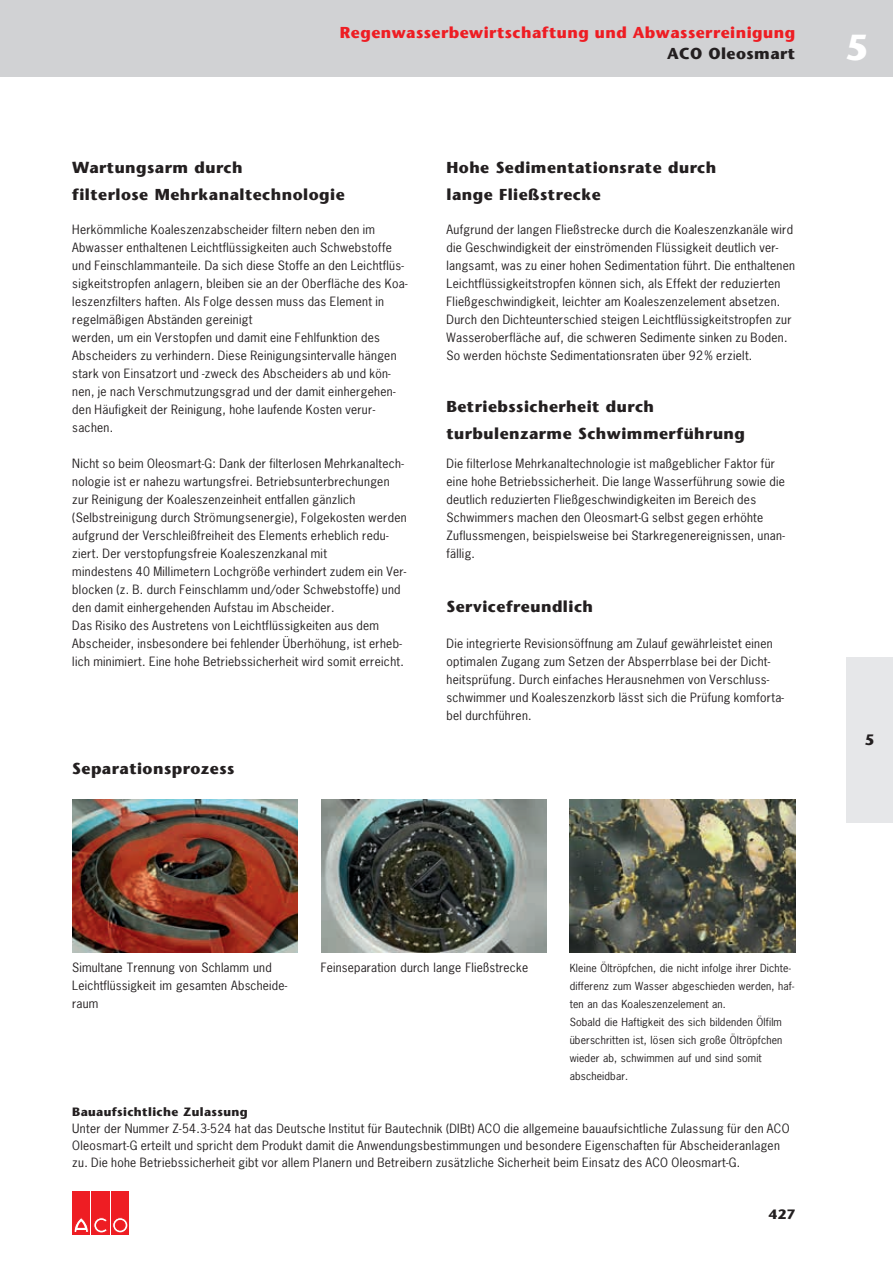
<style>
.page{position:relative;width:893px;height:1263px;background:#fff}
.page>*{position:absolute;margin:0;border:0;box-sizing:border-box;transform-origin:0 0}
.t1{font:700 36px "Stone Sans";color:#fff}
.t2{font:700 15.75px/27px "Stone Sans";letter-spacing:.03em;color:#231f20}
.t3{font:700 15.75px "Stone Sans";letter-spacing:.03em;color:#ee1d23}
.t4{font:700 15px "Stone Sans";color:#231f20}
.t5{font:700 13.5px "Stone Sans";color:#231f20}
.t6{font:12px/18px "News Gothic";letter-spacing:.025em;color:#231f20}
.t7{font:700 12px "Stone Sans";letter-spacing:.03em;color:#231f20}
.t8{font:10.5px/18px "News Gothic";letter-spacing:.015em;color:#231f20}
</style>
<div class="page">
<div style="left:0;top:0;width:893px;height:77px;background:#d1d2d4"></div>
<div style="left:72px;top:1191px;width:18px;height:43px;background:#ee1d23"></div>
<svg style="left:74px;top:1218px;width:14px;height:14px"></svg>
<div style="left:92px;top:1191px;width:18px;height:43px;background:#ee1d23"></div>
<svg style="left:94px;top:1217px;width:13px;height:16px"></svg>
<div style="left:111px;top:1191px;width:18px;height:43px;background:#ee1d23"></div>
<svg style="left:113px;top:1218px;width:15px;height:15px"></svg>
<div style="left:113px;top:1217px;width:15px;height:16px;border:1px solid #ee1d23;border-radius:50%"></div>
<div style="left:115px;top:1220px;width:10px;height:10px;background:#ee1d23;border-radius:50%"></div>
<div style="left:115px;top:1220px;width:10px;height:10px;border:1px solid #ee1d23;border-radius:50%"></div>
<div style="left:846px;top:657px;width:47px;height:165px;background:#e6e7e9"></div>
<img style="left:570px;top:799px;width:225px;height:153px">
<img style="left:321px;top:799px;width:225px;height:153px">
<img style="left:72px;top:799px;width:226px;height:153px">
<h2 class="t3" style="left:340px;top:23px;width:457px">Regenwasserbewirtschaftung und Abwasserreinigung</h2>
<h2 class="t2" style="left:667px;top:40px;width:130px">ACO Oleosmart</h2>
<h2 class="t2" style="left:72px;top:154px;width:274px">Wartungsarm durch<br>filterlose Mehrkanaltechnologie</h2>
<p class="t6" style="left:72px;top:220px;width:337px">Herkömmliche Koaleszenzabscheider filtern neben den im Abwasser enthaltenen Leichtflüssigkeiten auch Schwebstoffe und Feinschlammanteile. Da sich diese Stoffe an den Leichtflüs&shy;sigkeitstropfen anlagern, bleiben sie an der Oberfläche des Koa&shy;leszenzfilters haften. Als Folge dessen muss das Element in regelmäßigen Abständen gereinigt<br>werden, um ein Verstopfen und damit eine Fehlfunktion des Abscheiders zu verhindern. Diese Reinigungsintervalle hängen stark von Einsatzort und -zweck des Abscheiders ab und kön&shy;nen, je nach Verschmutzungsgrad und der damit einhergehen&shy;den Häufigkeit der Reinigung, hohe laufende Kosten verur&shy;sachen.</p>
<p class="t6" style="left:72px;top:454px;width:336px">Nicht so beim Oleosmart-G: Dank der filterlosen Mehrkanaltech&shy;nologie ist er nahezu wartungsfrei. Betriebsunterbrechungen zur Reinigung der Koaleszenzeinheit entfallen gänzlich (Selbstreinigung durch Strömungsenergie), Folgekosten werden aufgrund der Verschleißfreiheit des Elements erheblich redu&shy;ziert. Der verstopfungsfreie Koaleszenzkanal mit<br>mindestens 40 Millimetern Lochgröße verhindert zudem ein Ver&shy;blocken (z. B. durch Feinschlamm und/oder Schwebstoffe) und den damit einhergehenden Aufstau im Abscheider.<br>Das Risiko des Austretens von Leichtflüssigkeiten aus dem Abscheider, insbesondere bei fehlender Überhöhung, ist erheb&shy;lich minimiert. Eine hohe Betriebssicherheit wird somit erreicht.</p>
<h2 class="t2" style="left:72px;top:755px;width:164px">Separationsprozess</h2>
<h2 class="t2" style="left:446px;top:154px;width:271px">Hohe Sedimentationsrate durch lange Fließstrecke</h2>
<p class="t6" style="left:446px;top:220px;width:350px">Aufgrund der langen Fließstrecke durch die Koaleszenzkanäle wird die Geschwindigkeit der einströmenden Flüssigkeit deutlich ver&shy;langsamt, was zu einer hohen Sedimentation führt. Die enthaltenen Leichtflüssigkeitstropfen können sich, als Effekt der reduzierten Fließgeschwindigkeit, leichter am Koaleszenzelement absetzen.<br>Durch den Dichteunterschied steigen Leichtflüssigkeitstropfen zur Wasseroberfläche auf, die schweren Sedimente sinken zu Boden.<br>So werden höchste Sedimentationsraten über 92% erzielt.</p>
<h2 class="t2" style="left:446px;top:393px;width:300px">Betriebssicherheit durch turbulenzarme Schwimmerführung</h2>
<p class="t6" style="left:446px;top:454px;width:340px">Die filterlose Mehrkanaltechnologie ist maßgeblicher Faktor für eine hohe Betriebssicherheit. Die lange Wasserführung sowie die deutlich reduzierten Fließgeschwindigkeiten im Bereich des Schwimmers machen den Oleosmart-G selbst gegen erhöhte Zuflussmengen, beispielsweise bei Starkregenereignissen, unan&shy;fällig.</p>
<h2 class="t2" style="left:446px;top:593px;width:148px">Servicefreundlich</h2>
<p class="t6" style="left:446px;top:634px;width:339px">Die integrierte Revisionsöffnung am Zulauf gewährleistet einen optimalen Zugang zum Setzen der Absperrblase bei der Dicht&shy;heitsprüfung. Durch einfaches Herausnehmen von Verschluss&shy;schwimmer und Koaleszenzkorb lässt sich die Prüfung komforta&shy;bel durchführen.</p>
<h1 class="t1" style="left:845px;top:25px;width:24px">5</h1>
<p class="t4" style="left:865px;top:731px;width:11px">5</p>
<p class="t6" style="left:72px;top:958px;width:216px">Simultane Trennung von Schlamm und<br>Leichtflüssigkeit im gesamten Abscheide&shy;raum</p>
<p class="t6" style="left:321px;top:958px;width:209px">Feinseparation durch lange Fließstrecke</p>
<p class="t8" style="left:570px;top:959px;width:226px">Kleine Öltröpfchen, die nicht infolge ihrer Dichte&shy;differenz zum Wasser abgeschieden werden, haf&shy;ten an das Koaleszenzelement an.<br>Sobald die Haftigkeit des sich bildenden Ölfilm überschritten ist, lösen sich große Öltröpfchen wieder ab, schwimmen auf und sind somit abscheidbar.</p>
<p class="t7" style="left:72px;top:1105px;width:177px">Bauaufsichtliche Zulassung</p>
<p class="t6" style="left:72px;top:1119px;width:719px;line-height:17px">Unter der Nummer Z-54.3-524 hat das Deutsche Institut für Bautechnik (DIBt) ACO die allgemeine bauaufsichtliche Zulassung für den ACO<br>Oleosmart-G erteilt und spricht dem Produkt damit die Anwendungsbestimmungen und besondere Eigenschaften für Abscheideranlagen zu. Die hohe Betriebssicherheit gibt vor allem Planern und Betreibern zusätzliche Sicherheit beim Einsatz des ACO Oleosmart-G.</p>
<p class="t5" style="left:769px;top:1206px;width:28px">427</p>
</div>
